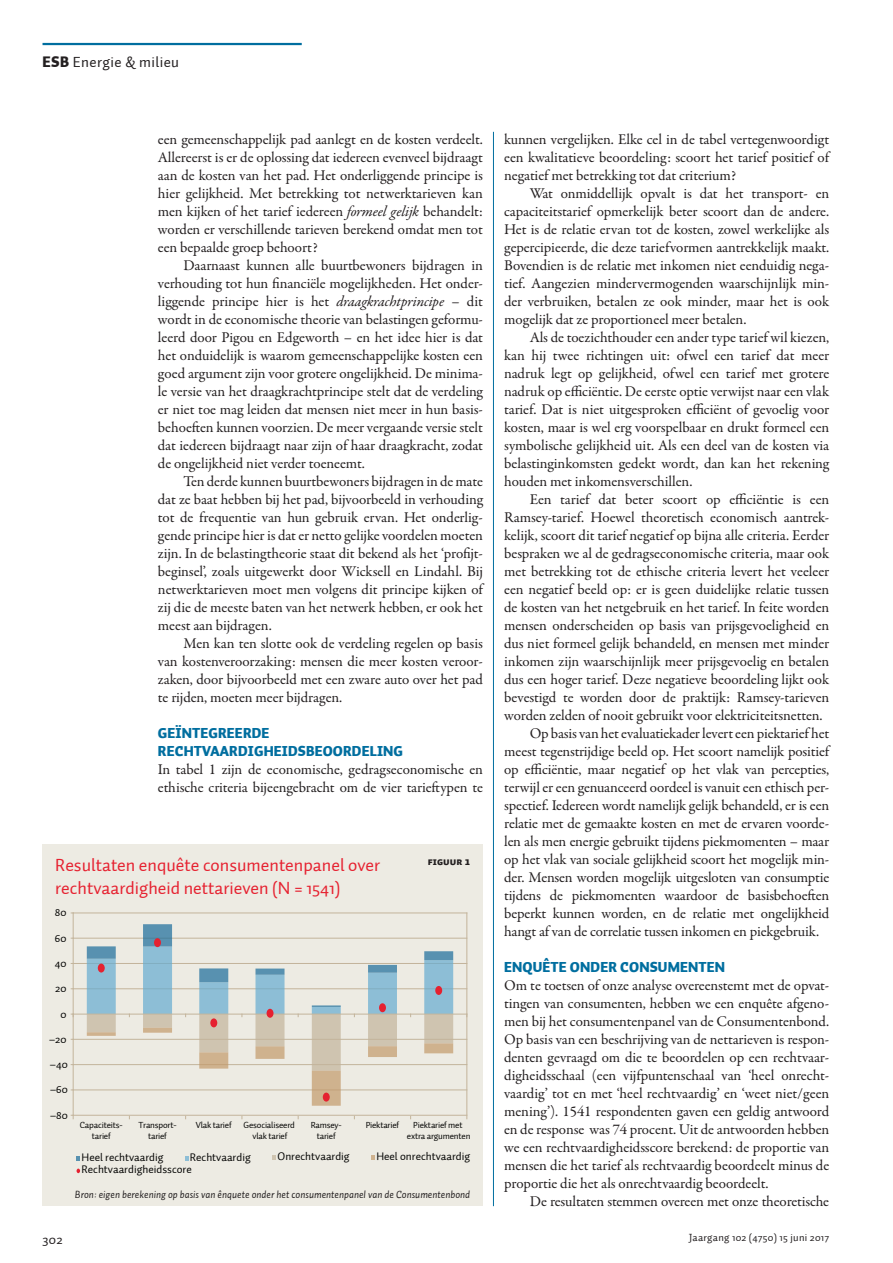
<style>
.page{position:relative;width:893px;height:1263px;background:#fff}
.page>*{position:absolute;margin:0;border:0;box-sizing:border-box;transform-origin:0 0}
.KDK1_FiguurKop{font:18px/22.5px "Auto 1";color:#e62130}
.PLAT_VervolgAlinea{font:15px/18px "Garamond Premr Pro";letter-spacing:-.01em;color:#231f20;text-align:justify}
.PLAT_EersteAlinea{font:15px/18px "Garamond Premr Pro";letter-spacing:-.005em;color:#231f20;text-align:justify}
.t1{font:15px "Auto 1";letter-spacing:.025em;color:#231f20}
.PTK1_Tussenkop{font:900 14.25px/18px "Auto 1";letter-spacing:.01em;color:#006e9f}
.t2{font:13.5px "Auto 1";color:#231f20}
.t3{font:11.25px "Auto 1";color:#050504}
.KDPT_KaderBron{font:italic 10.5px "Auto 1";color:#231f20}
.t4{font:10.5px "Auto 1";letter-spacing:.025em;color:#231f20}
.KDK2_Figuurnummer{font:10.5px "Auto 1 Black Sm Cp";color:#231f20}
.t5{font:9px/10.5px "Auto 1";letter-spacing:-.02em;color:#050504;text-align:center}
.s1{font-weight:900}
.s2{font-style:italic}
</style>
<div class="page">
<hr style="left:43px;top:43px;width:259px;height:2px;background:#006e9f">
<div style="left:43px;top:844px;width:440px;height:362px;background:#edebe3"></div>
<hr style="left:73px;top:938px;width:394px;height:1px;background:#c3b49b">
<hr style="left:73px;top:963px;width:394px;height:1px;background:#c3b49b">
<hr style="left:73px;top:988px;width:394px;height:1px;background:#c3b49b">
<hr style="left:73px;top:1039px;width:394px;height:1px;background:#c3b49b">
<hr style="left:73px;top:1064px;width:394px;height:1px;background:#c3b49b">
<hr style="left:73px;top:1090px;width:394px;height:1px;background:#c3b49b">
<hr style="left:73px;top:913px;width:1px;height:202px;background:#c3b49b">
<hr style="left:466px;top:913px;width:1px;height:202px;background:#c3b49b">
<hr style="left:73px;top:1014px;width:394px;height:1px;background:#c3b49b">
<svg style="left:87px;top:924px;width:366px;height:182px"></svg>
<div style="left:98px;top:963px;width:7px;height:9px;background:#e52130;border-radius:50%"></div>
<div style="left:154px;top:938px;width:7px;height:9px;background:#e52130;border-radius:50%"></div>
<div style="left:210px;top:1018px;width:7px;height:9px;background:#e52130;border-radius:50%"></div>
<div style="left:267px;top:1009px;width:6px;height:9px;background:#e52130;border-radius:50%"></div>
<div style="left:323px;top:1092px;width:7px;height:9px;background:#e52130;border-radius:50%"></div>
<div style="left:379px;top:1003px;width:7px;height:9px;background:#e52130;border-radius:50%"></div>
<div style="left:435px;top:986px;width:7px;height:9px;background:#e52130;border-radius:50%"></div>
<svg style="left:185px;top:1156px;width:3px;height:5px"></svg>
<svg style="left:77px;top:1156px;width:3px;height:5px"></svg>
<svg style="left:273px;top:1155px;width:3px;height:5px"></svg>
<svg style="left:371px;top:1155px;width:4px;height:5px"></svg>
<svg style="left:77px;top:1168px;width:3px;height:5px"></svg>
<hr style="left:73px;top:1115px;width:394px;height:1px;background:#c3b49b">
<hr style="left:73px;top:912px;width:394px;height:1px;background:#c3b49b">
<hr style="left:493px;top:132px;width:1px;height:1074px;background:#006e9f">
<p class="t1" style="left:43px;top:53px;width:138px"><span class="s1">ESB</span> Energie &amp; milieu</p>
<p class="PLAT_EersteAlinea" style="left:158px;top:131px;width:327px">een gemeenschappelijk pad aanlegt en de kosten verdeelt.<br>Allereerst is er de oplossing dat iedereen evenveel bijdraagt aan de kosten van het pad. Het onderliggende principe is hier gelijkheid. Met betrekking tot netwerktarieven kan men kijken of het tarief iedereen <span class="s2">formeel gelijk</span> behandelt: worden er verschillende tarieven berekend omdat men tot een bepaalde groep behoort?</p>
<p class="PLAT_VervolgAlinea" style="left:158px;top:257px;width:327px;text-indent:26px">Daarnaast kunnen alle buurtbewoners bijdragen in verhouding tot hun financiële mogelijkheden. Het onder&shy;liggende principe hier is het <span class="s2">draagkrachtprincipe</span> – dit wordt in de economische theorie van belastingen geformu&shy;leerd door Pigou en Edgeworth – en het idee hier is dat het onduidelijk is waarom gemeenschappelijke kosten een goed argument zijn voor grotere ongelijkheid. De minima&shy;le versie van het draagkrachtprincipe stelt dat de verdeling er niet toe mag leiden dat mensen niet meer in hun basis&shy;behoeften kunnen voorzien. De meer vergaande versie stelt dat iedereen bijdraagt naar zijn of haar draagkracht, zodat de ongelijkheid niet verder toeneemt.</p>
<p class="PLAT_VervolgAlinea" style="left:158px;top:473px;width:327px;text-indent:26px">Ten derde kunnen buurtbewoners bijdragen in de mate dat ze baat hebben bij het pad, bijvoorbeeld in verhouding tot de frequentie van hun gebruik ervan. Het onderlig&shy;gende principe hier is dat er netto gelijke voordelen moeten zijn. In de belastingtheorie staat dit bekend als het ‘profijt&shy;beginsel’, zoals uitgewerkt door Wicksell en Lindahl. Bij netwerktarieven moet men volgens dit principe kijken of zij die de meeste baten van het netwerk hebben, er ook het meest aan bijdragen.</p>
<p class="PLAT_VervolgAlinea" style="left:158px;top:635px;width:326px;text-indent:26px">Men kan ten slotte ook de verdeling regelen op basis van kostenveroorzaking: mensen die meer kosten veroor&shy;zaken, door bijvoorbeeld met een zware auto over het pad te rijden, moeten meer bijdragen.</p>
<p class="PTK1_Tussenkop" style="left:158px;top:725px;width:247px">GEÏNTEGREERDE<br>RECHTVAARDIGHEIDSBEOORDELING</p>
<p class="PLAT_EersteAlinea" style="left:158px;top:761px;width:327px">In tabel 1 zijn de economische, gedragseconomische en ethische criteria bijeengebracht om de vier tarieftypen te</p>
<p class="KDK1_FiguurKop" style="left:55px;top:854px;width:326px">Resultaten enquête consumentenpanel over rechtvaardigheid nettarieven (N = 1541)</p>
<p class="KDK2_Figuurnummer" style="left:428px;top:856px;width:44px">FIGUUR 1</p>
<p class="t3" style="left:55px;top:905px;width:13px">80</p>
<p class="t3" style="left:55px;top:931px;width:13px">60</p>
<p class="t3" style="left:55px;top:956px;width:13px">40</p>
<p class="t3" style="left:55px;top:981px;width:13px">20</p>
<p class="t3" style="left:60px;top:1007px;width:8px">0</p>
<p class="t3" style="left:49px;top:1032px;width:19px">–20</p>
<p class="t3" style="left:50px;top:1057px;width:19px">–40</p>
<p class="t3" style="left:50px;top:1082px;width:19px">–60</p>
<p class="t3" style="left:50px;top:1108px;width:19px">–80</p>
<p class="t5" style="left:80px;top:1120px;width:44px">Capaciteits&shy;tarief</p>
<p class="t5" style="left:138px;top:1120px;width:40px">Transport&shy;tarief</p>
<p class="t5" style="left:196px;top:1120px;width:37px">Vlak tarief</p>
<p class="t5" style="left:244px;top:1120px;width:53px">Gesocialiseerd vlak tarief</p>
<p class="t5" style="left:311px;top:1120px;width:33px">Ramsey&shy;tarief</p>
<p class="t5" style="left:366px;top:1120px;width:35px">Piektarief</p>
<p class="t5" style="left:407px;top:1120px;width:65px">Piektarief met extra argumenten</p>
<p class="t3" style="left:82px;top:1150px;width:84px">Heel rechtvaardig</p>
<p class="t3" style="left:190px;top:1150px;width:62px">Rechtvaardig</p>
<p class="t3" style="left:278px;top:1149px;width:74px">Onrechtvaardig</p>
<p class="t3" style="left:376px;top:1149px;width:95px">Heel onrechtvaardig</p>
<p class="t3" style="left:82px;top:1162px;width:112px">Rechtvaardigheidsscore</p>
<p class="KDPT_KaderBron" style="left:75px;top:1187px;width:397px">Bron: eigen berekening op basis van ênquete onder het consumentenpanel van de Consumentenbond</p>
<p class="PLAT_EersteAlinea" style="left:504px;top:131px;width:326px">kunnen vergelijken. Elke cel in de tabel vertegenwoordigt een kwalitatieve beoordeling: scoort het tarief positief of negatief met betrekking tot dat criterium?</p>
<p class="PLAT_VervolgAlinea" style="left:504px;top:185px;width:327px;text-indent:26px">Wat onmiddellijk opvalt is dat het transport- en capaciteitstarief opmerkelijk beter scoort dan de andere.<br>Het is de relatie ervan tot de kosten, zowel werkelijke als gepercipieerde, die deze tariefvormen aantrekkelijk maakt.<br>Bovendien is de relatie met inkomen niet eenduidig nega&shy;tief. Aangezien mindervermogenden waarschijnlijk min&shy;der verbruiken, betalen ze ook minder, maar het is ook mogelijk dat ze proportioneel meer betalen.</p>
<p class="PLAT_VervolgAlinea" style="left:504px;top:329px;width:327px;text-indent:26px">Als de toezichthouder een ander type tarief wil kiezen, kan hij twee richtingen uit: ofwel een tarief dat meer nadruk legt op gelijkheid, ofwel een tarief met grotere nadruk op efficiëntie. De eerste optie verwijst naar een vlak tarief. Dat is niet uitgesproken efficiënt of gevoelig voor kosten, maar is wel erg voorspelbaar en drukt formeel een symbolische gelijkheid uit. Als een deel van de kosten via belastinginkomsten gedekt wordt, dan kan het rekening houden met inkomensverschillen.</p>
<p class="PLAT_VervolgAlinea" style="left:504px;top:491px;width:327px;text-indent:26px">Een tarief dat beter scoort op efficiëntie is een Ramsey-tarief. Hoewel theoretisch economisch aantrek&shy;kelijk, scoort dit tarief negatief op bijna alle criteria. Eerder bespraken we al de gedragseconomische criteria, maar ook met betrekking tot de ethische criteria levert het veeleer een negatief beeld op: er is geen duidelijke relatie tussen de kosten van het netgebruik en het tarief. In feite worden mensen onderscheiden op basis van prijsgevoeligheid en dus niet formeel gelijk behandeld, en mensen met minder inkomen zijn waarschijnlijk meer prijsgevoelig en betalen dus een hoger tarief. Deze negatieve beoordeling lijkt ook bevestigd te worden door de praktijk: Ramsey-tarieven worden zelden of nooit gebruikt voor elektriciteitsnetten.</p>
<p class="PLAT_VervolgAlinea" style="left:504px;top:725px;width:327px;text-indent:26px">Op basis van het evaluatiekader levert een piektarief het meest tegenstrijdige beeld op. Het scoort namelijk positief op efficiëntie, maar negatief op het vlak van percepties, terwijl er een genuanceerd oordeel is vanuit een ethisch per&shy;spectief. Iedereen wordt namelijk gelijk behandeld, er is een relatie met de gemaakte kosten en met de ervaren voorde&shy;len als men energie gebruikt tijdens piekmomenten – maar op het vlak van sociale gelijkheid scoort het mogelijk min&shy;der. Mensen worden mogelijk uitgesloten van consumptie tijdens de piekmomenten waardoor de basisbehoeften beperkt kunnen worden, en de relatie met ongelijkheid hangt af van de correlatie tussen inkomen en piekgebruik.</p>
<p class="PTK1_Tussenkop" style="left:504px;top:959px;width:222px">ENQUÊTE ONDER CONSUMENTEN</p>
<p class="PLAT_EersteAlinea" style="left:504px;top:977px;width:327px">Om te toetsen of onze analyse overeenstemt met de opvat&shy;tingen van consumenten, hebben we een enquête afgeno&shy;men bij het consumentenpanel van de Consumentenbond.<br>Op basis van een beschrijving van de nettarieven is respon&shy;denten gevraagd om die te beoordelen op een rechtvaar&shy;digheidsschaal (een vijfpuntenschaal van ‘heel onrecht&shy;vaardig’ tot en met ‘heel rechtvaardig’ en ‘weet niet/geen mening’). 1541 respondenten gaven een geldig antwoord en de response was 74 procent. Uit de antwoorden hebben we een rechtvaardigheidsscore berekend: de proportie van mensen die het tarief als rechtvaardig beoordeelt minus de proportie die het als onrechtvaardig beoordeelt.</p>
<p class="PLAT_VervolgAlinea" style="left:530px;top:1193px;width:301px">De resultaten stemmen overeen met onze theoretische</p>
<p class="t2" style="left:43px;top:1231px;width:22px">302</p>
<p class="t4" style="left:689px;top:1231px;width:142px">Jaargang 102 (4750) 15 juni 2017</p>
</div>
